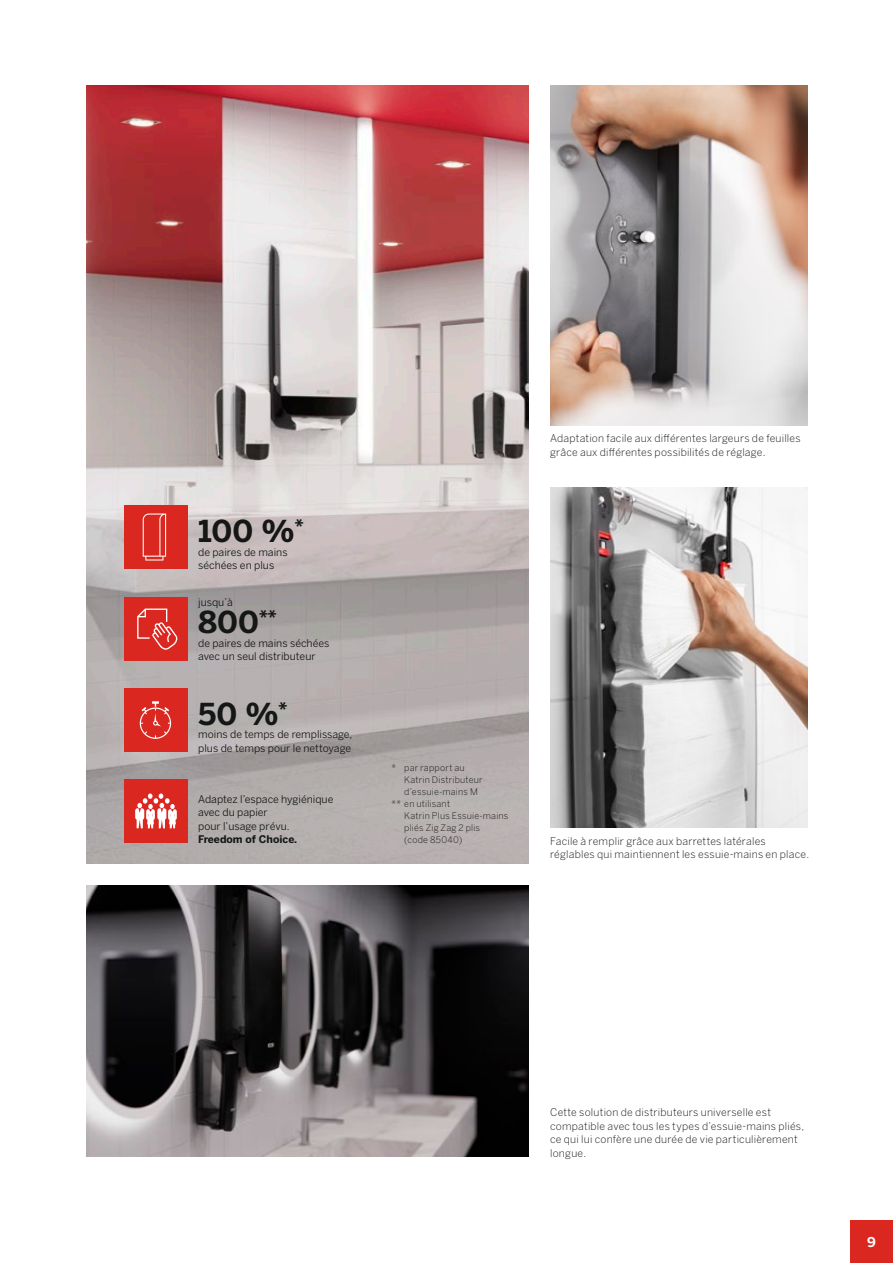
<style>
.page{position:relative;width:893px;height:1263px;background:#fff}
.page>*{position:absolute;margin:0;border:0;box-sizing:border-box;transform-origin:0 0}
.t1{font:700 30px "Benton Sans";color:#151616}
.t2{font:700 13.5px "Benton Sans";color:#fff}
.t3{font:300 10.5px/13.5px "Benton Sans";letter-spacing:.02em;color:#151616}
.t4{font:10.5px/13.5px "Benton Sans";color:#151616}
.t5{font:700 10.5px "Benton Sans";color:#151616}
.t6{font:300 9px "Benton Sans";letter-spacing:.025em;color:#151616}
</style>
<div class="page">
<img style="left:86px;top:85px;width:443px;height:779px">
<div style="left:124px;top:505px;width:64px;height:64px;background:#da2820"></div>
<svg style="left:143px;top:513px;width:23px;height:47px"></svg>
<div style="left:124px;top:688px;width:64px;height:64px;background:#da2820"></div>
<svg style="left:140px;top:701px;width:31px;height:38px"></svg>
<div style="left:124px;top:779px;width:64px;height:64px;background:#da2820"></div>
<svg style="left:135px;top:793px;width:42px;height:35px"></svg>
<div style="left:124px;top:597px;width:64px;height:63px;background:#da2820"></div>
<svg style="left:137px;top:608px;width:41px;height:42px"></svg>
<img style="left:86px;top:885px;width:443px;height:272px">
<img style="left:550px;top:488px;width:258px;height:340px">
<img style="left:550px;top:85px;width:258px;height:340px">
<div style="left:850px;top:1220px;width:43px;height:43px;background:#da2820"></div>
<h1 class="t1" style="left:198px;top:513px;width:107px">100 %<sup>*</sup></h1>
<p class="t4" style="left:198px;top:545px;width:91px">de paires de mains séchées en plus</p>
<p class="t4" style="left:198px;top:596px;width:36px">jusqu’à</p>
<h1 class="t1" style="left:198px;top:605px;width:80px">800<sup>**</sup></h1>
<p class="t4" style="left:198px;top:636px;width:133px">de paires de mains séchées avec un seul distributeur</p>
<h1 class="t1" style="left:198px;top:696px;width:91px">50 %<sup>*</sup></h1>
<p class="t4" style="left:198px;top:728px;width:156px">moins de temps de remplissage, plus de temps pour le nettoyage</p>
<p class="t4" style="left:198px;top:792px;width:137px">Adaptez l’espace hygiénique avec du papier<br>pour l’usage prévu.</p>
<p class="t5" style="left:198px;top:833px;width:100px">Freedom of Choice.</p>
<p class="t6" style="left:392px;top:763px;width:75px">* par rapport au</p>
<p class="t6" style="left:404px;top:775px;width:80px">Katrin Distributeur</p>
<p class="t6" style="left:404px;top:787px;width:75px">d’essuie-mains M</p>
<p class="t6" style="left:392px;top:799px;width:60px">** en utilisant</p>
<p class="t6" style="left:404px;top:811px;width:106px">Katrin Plus Essuie-mains</p>
<p class="t6" style="left:404px;top:823px;width:77px">pliés Zig Zag 2 plis</p>
<p class="t6" style="left:404px;top:835px;width:60px">(code 85040)</p>
<p class="t3" style="left:550px;top:431px;width:252px">Adaptation facile aux différentes largeurs de feuilles grâce aux différentes possibilités de réglage.</p>
<p class="t3" style="left:550px;top:834px;width:260px">Facile à remplir grâce aux barrettes latérales réglables qui maintiennent les essuie-mains en place.</p>
<p class="t3" style="left:550px;top:1105px;width:256px">Cette solution de distributeurs universelle est compatible avec tous les types d’essuie-mains pliés, ce qui lui confère une durée de vie particulièrement longue.</p>
<p class="t2" style="left:867px;top:1234px;width:10px">9</p>
</div>
